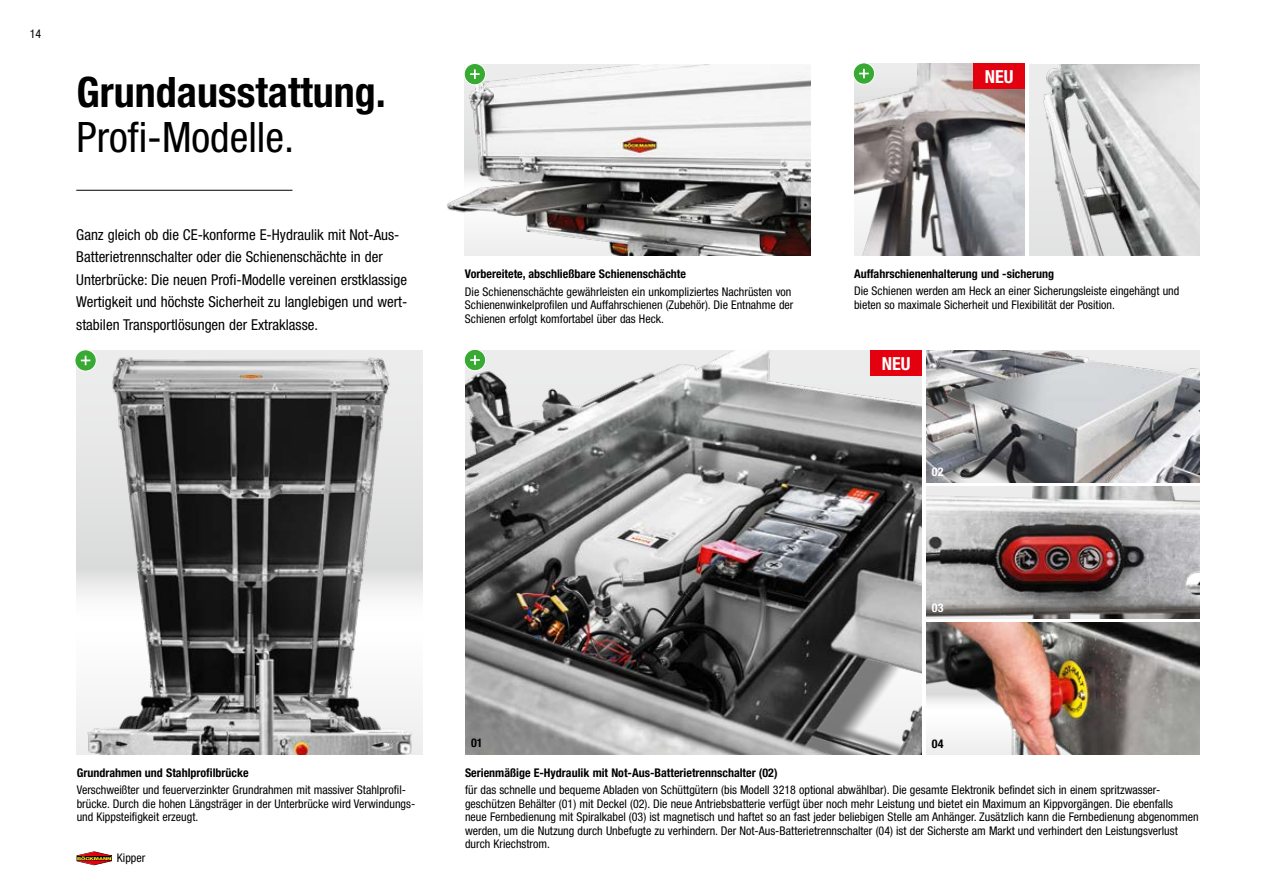
<style>
.page{position:relative;width:1263px;height:893px;background:#fff}
.page>*{position:absolute;margin:0;border:0;box-sizing:border-box;transform-origin:0 0}
.t1{font:700 condensed 42px "Helvetica Neue LT Std";color:#000}
.t2{font:condensed 42px "Helvetica Neue LT Std";color:#000}
.t3{font:700 condensed 18px "Helvetica Neue LT Std";color:#fff}
.t4{font:condensed 15px/22.5px "Helvetica Neue LT Std";color:#000}
.t5{font:condensed 12px/13.5px "Helvetica Neue LT Std";color:#000}
.t6{font:700 condensed 12px "Helvetica Neue LT Std";color:#000}
.t7{font:700 condensed 12px "Helvetica Neue LT Std";color:#fff}
</style>
<div class="page">
<svg style="left:77px;top:851px;width:35px;height:14px"></svg>
<img style="left:1029px;top:64px;width:171px;height:192px">
<img style="left:926px;top:623px;width:273px;height:132px">
<img style="left:465px;top:351px;width:457px;height:404px">
<img style="left:926px;top:487px;width:273px;height:131px">
<svg style="left:77px;top:351px;width:345px;height:404px"></svg>
<img style="left:83px;top:351px;width:333px;height:404px">
<svg style="left:464px;top:349px;width:22px;height:22px"></svg>
<div style="left:464px;top:349px;width:22px;height:22px;border:1px solid #fff;border-radius:50%"></div>
<svg style="left:465px;top:350px;width:15px;height:15px"></svg>
<svg style="left:75px;top:350px;width:21px;height:21px"></svg>
<div style="left:75px;top:349px;width:22px;height:22px;border:1px solid #fff;border-radius:50%"></div>
<svg style="left:75px;top:350px;width:15px;height:15px"></svg>
<img style="left:926px;top:351px;width:273px;height:131px">
<img style="left:446px;top:65px;width:365px;height:191px">
<div style="left:464px;top:63px;width:21px;height:22px;background:#38aa34;border-radius:50%"></div>
<div style="left:464px;top:63px;width:22px;height:22px;border:1px solid #fff;border-radius:50%"></div>
<svg style="left:464px;top:64px;width:16px;height:15px"></svg>
<img style="left:854px;top:64px;width:171px;height:191px">
<div style="left:853px;top:63px;width:21px;height:21px;background:#38aa34;border-radius:50%"></div>
<div style="left:853px;top:63px;width:22px;height:22px;border:1px solid #fff;border-radius:50%"></div>
<svg style="left:854px;top:63px;width:15px;height:15px"></svg>
<div style="left:974px;top:64px;width:51px;height:25px;background:#e3000f"></div>
<hr style="left:76px;top:190px;width:216px;height:1px;background:#000">
<div style="left:871px;top:351px;width:51px;height:25px;background:#e3000f"></div>
<p class="t5" style="left:30px;top:27px;width:13px">14</p>
<h1 class="t1" style="left:77px;top:66px;width:311px">Grundausstattung.</h1>
<h1 class="t2" style="left:77px;top:112px;width:219px">Profi-Modelle.</h1>
<p class="t4" style="left:76px;top:223px;width:332px">Ganz gleich ob die CE-konforme E-Hydraulik mit Not-Aus-Batterietrennschalter oder die Schienenschächte in der Unterbrücke: Die neuen Profi-Modelle vereinen erstklassige Wertigkeit und höchste Sicherheit zu langlebigen und wert&shy;stabilen Transportlösungen der Extraklasse.</p>
<p class="t6" style="left:465px;top:267px;width:223px">Vorbereitete, abschließbare Schienenschächte</p>
<p class="t5" style="left:465px;top:285px;width:330px">Die Schienenschächte gewährleisten ein unkompliziertes Nachrüsten von<br>Schienenwinkelprofilen und Auffahrschienen (Zubehör). Die Entnahme der<br>Schienen erfolgt komfortabel über das Heck.</p>
<h2 class="t3" style="left:985px;top:65px;width:30px">NEU</h2>
<p class="t6" style="left:854px;top:266px;width:202px">Auffahrschienenhalterung und -sicherung</p>
<p class="t5" style="left:854px;top:284px;width:327px">Die Schienen werden am Heck an einer Sicherungsleiste eingehängt und bieten so maximale Sicherheit und Flexibilität der Position.</p>
<h2 class="t3" style="left:882px;top:352px;width:30px">NEU</h2>
<p class="t7" style="left:932px;top:465px;width:13px">02</p>
<p class="t7" style="left:932px;top:601px;width:13px">03</p>
<p class="t6" style="left:77px;top:765px;width:174px">Grundrahmen und Stahlprofilbrücke</p>
<p class="t5" style="left:77px;top:783px;width:340px">Verschweißter und feuerverzinkter Grundrahmen mit massiver Stahlprofil&shy;brücke. Durch die hohen Längsträger in der Unterbrücke wird Verwindungs&shy;und Kippsteifigkeit erzeugt.</p>
<p class="t5" style="left:117px;top:851px;width:30px">Kipper</p>
<p class="t6" style="left:471px;top:736px;width:13px">01</p>
<p class="t6" style="left:932px;top:737px;width:13px">04</p>
<p class="t6" style="left:465px;top:765px;width:314px">Serienmäßige E-Hydraulik mit Not-Aus-Batterietrennschalter (02)</p>
<p class="t5" style="left:465px;top:783px;width:735px">für das schnelle und bequeme Abladen von Schüttgütern (bis Modell 3218 optional abwählbar). Die gesamte Elektronik befindet sich in einem spritzwasser&shy;geschützen Behälter (01) mit Deckel (02). Die neue Antriebsbatterie verfügt über noch mehr Leistung und bietet ein Maximum an Kippvorgängen. Die ebenfalls<br>neue Fernbedienung mit Spiralkabel (03) ist magnetisch und haftet so an fast jeder beliebigen Stelle am Anhänger. Zusätzlich kann die Fernbedienung abgenommen werden, um die Nutzung durch Unbefugte zu verhindern. Der Not-Aus-Batterietrennschalter (04) ist der Sicherste am Markt und verhindert den Leistungsverlust durch Kriechstrom.</p>
</div>
